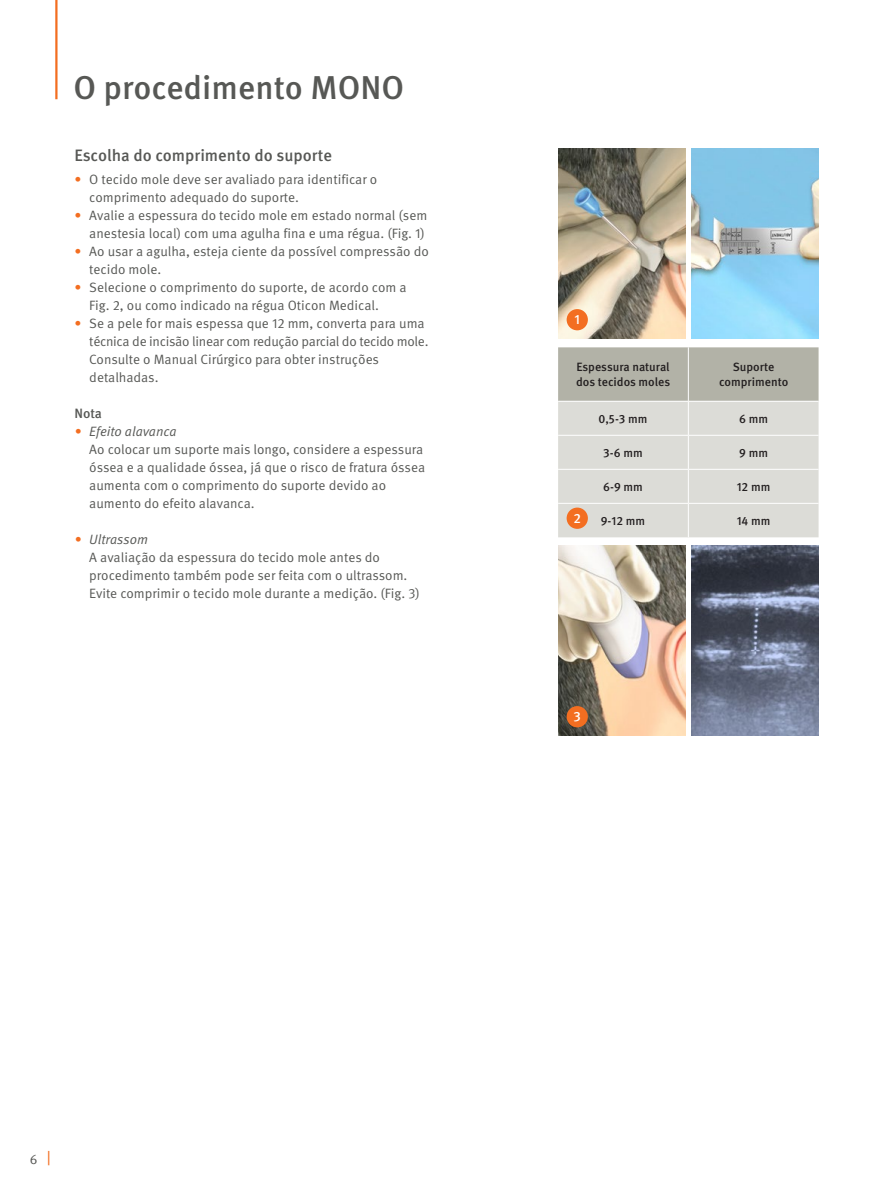
<style>
.page{position:relative;width:893px;height:1191px;background:#fff}
.page>*{position:absolute;margin:0;border:0;box-sizing:border-box;transform-origin:0 0}
.t1{font:500 33px "Meta Pro OM";color:#575855}
.t2{font:500 16.5px "Meta Pro OM";color:#575855}
.t3{font:13.5px/18px "Meta Pro OM";color:#575855}
.t4{font:500 13.5px "Meta Pro OM";color:#575855}
.t5{font:500 13.5px "Meta Pro OM";color:#fff}
.t6{font:500 12px/15px "Meta Pro OM";color:#231f20}
.s1{color:#f36e21}
.s2{font-style:italic;color:#f36e21}
.s3{font-style:italic}
</style>
<div class="page">
<hr style="left:55px;top:0;width:3px;height:99px;background:#f36e21">
<svg style="left:558px;top:347px;width:261px;height:190px;background:#d0d0c9"></svg>
<hr style="left:688px;top:347px;width:1px;height:54px;background:#fff">
<hr style="left:558px;top:401px;width:130px;height:1px;background:#fff">
<hr style="left:688px;top:401px;width:131px;height:1px;background:#fff">
<hr style="left:688px;top:401px;width:1px;height:34px;background:#fff">
<hr style="left:558px;top:435px;width:130px;height:1px;background:#fff">
<hr style="left:688px;top:435px;width:131px;height:1px;background:#fff">
<hr style="left:688px;top:435px;width:1px;height:34px;background:#fff">
<hr style="left:558px;top:469px;width:130px;height:1px;background:#fff">
<hr style="left:688px;top:469px;width:131px;height:1px;background:#fff">
<hr style="left:688px;top:470px;width:1px;height:33px;background:#fff">
<hr style="left:558px;top:503px;width:130px;height:1px;background:#fff">
<hr style="left:688px;top:503px;width:131px;height:1px;background:#fff">
<hr style="left:688px;top:504px;width:1px;height:33px;background:#fff">
<img style="left:558px;top:149px;width:128px;height:190px">
<img style="left:558px;top:546px;width:128px;height:190px">
<img style="left:691px;top:149px;width:128px;height:190px">
<img style="left:691px;top:546px;width:128px;height:190px">
<div style="left:567px;top:309px;width:21px;height:21px;background:#f36e21;border-radius:50%"></div>
<div style="left:567px;top:507px;width:21px;height:22px;background:#f36e21;border-radius:50%"></div>
<div style="left:567px;top:706px;width:21px;height:21px;background:#f36e21;border-radius:50%"></div>
<h1 class="t1" style="left:73px;top:67px;width:332px">O procedimento MONO</h1>
<p class="t2" style="left:74px;top:145px;width:259px">Escolha do comprimento do suporte</p>
<p class="t3" style="left:89px;top:170px;width:289px;text-indent:-15px"><span class="s1">•</span> O tecido mole deve ser avaliado para identificar o comprimento adequado do suporte.</p>
<p class="t3" style="left:74px;top:206px;width:354px;text-align:right"><span class="s1">•</span> Avalie a espessura do tecido mole em estado normal (sem anestesia local) com uma agulha fina e uma régua. (Fig. 1)</p>
<p class="t3" style="left:89px;top:242px;width:341px;text-indent:-15px"><span class="s1">•</span> Ao usar a agulha, esteja ciente da possível compressão do tecido mole.</p>
<p class="t3" style="left:89px;top:278px;width:319px;text-indent:-15px"><span class="s1">•</span> Selecione o comprimento do suporte, de acordo com a<br>Fig. 2, ou como indicado na régua Oticon Medical.</p>
<p class="t3" style="left:89px;top:314px;width:341px;text-indent:-15px"><span class="s1">•</span> Se a pele for mais espessa que 12 mm, converta para uma técnica de incisão linear com redução parcial do tecido mole.<br>Consulte o Manual Cirúrgico para obter instruções detalhadas.</p>
<p class="t4" style="left:74px;top:404px;width:29px">Nota</p>
<p class="t3" style="left:89px;top:422px;width:337px;text-indent:-15px"><span class="s2">•</span> <span class="s3">Efeito alavanca<br></span>Ao colocar um suporte mais longo, considere a espessura óssea e a qualidade óssea, já que o risco de fratura óssea aumenta com o comprimento do suporte devido ao aumento do efeito alavanca.</p>
<p class="t3" style="left:89px;top:530px;width:332px;text-indent:-15px"><span class="s2">•</span> <span class="s3">Ultrassom<br></span>A avaliação da espessura do tecido mole antes do procedimento também pode ser feita com o ultrassom.<br>Evite comprimir o tecido mole durante a medição. (Fig. 3)</p>
<p class="t5" style="left:575px;top:311px;width:7px">1</p>
<p class="t6" style="left:576px;top:360px;width:96px">Espessura natural dos tecidos moles</p>
<p class="t6" style="left:719px;top:360px;width:71px;text-align:center">Suporte comprimento</p>
<p class="t6" style="left:599px;top:411px;width:50px">0,5-3 mm</p>
<p class="t6" style="left:739px;top:411px;width:31px">6 mm</p>
<p class="t6" style="left:603px;top:445px;width:41px">3-6 mm</p>
<p class="t6" style="left:739px;top:445px;width:30px">9 mm</p>
<p class="t6" style="left:603px;top:479px;width:41px">6-9 mm</p>
<p class="t6" style="left:737px;top:479px;width:35px">12 mm</p>
<p class="t6" style="left:601px;top:513px;width:46px">9-12 mm</p>
<p class="t6" style="left:737px;top:513px;width:35px">14 mm</p>
<p class="t5" style="left:573px;top:510px;width:9px">2</p>
<p class="t5" style="left:573px;top:708px;width:9px">3</p>
<p class="t3" style="left:30px;top:1150px;width:9px">6</p>
</div>
